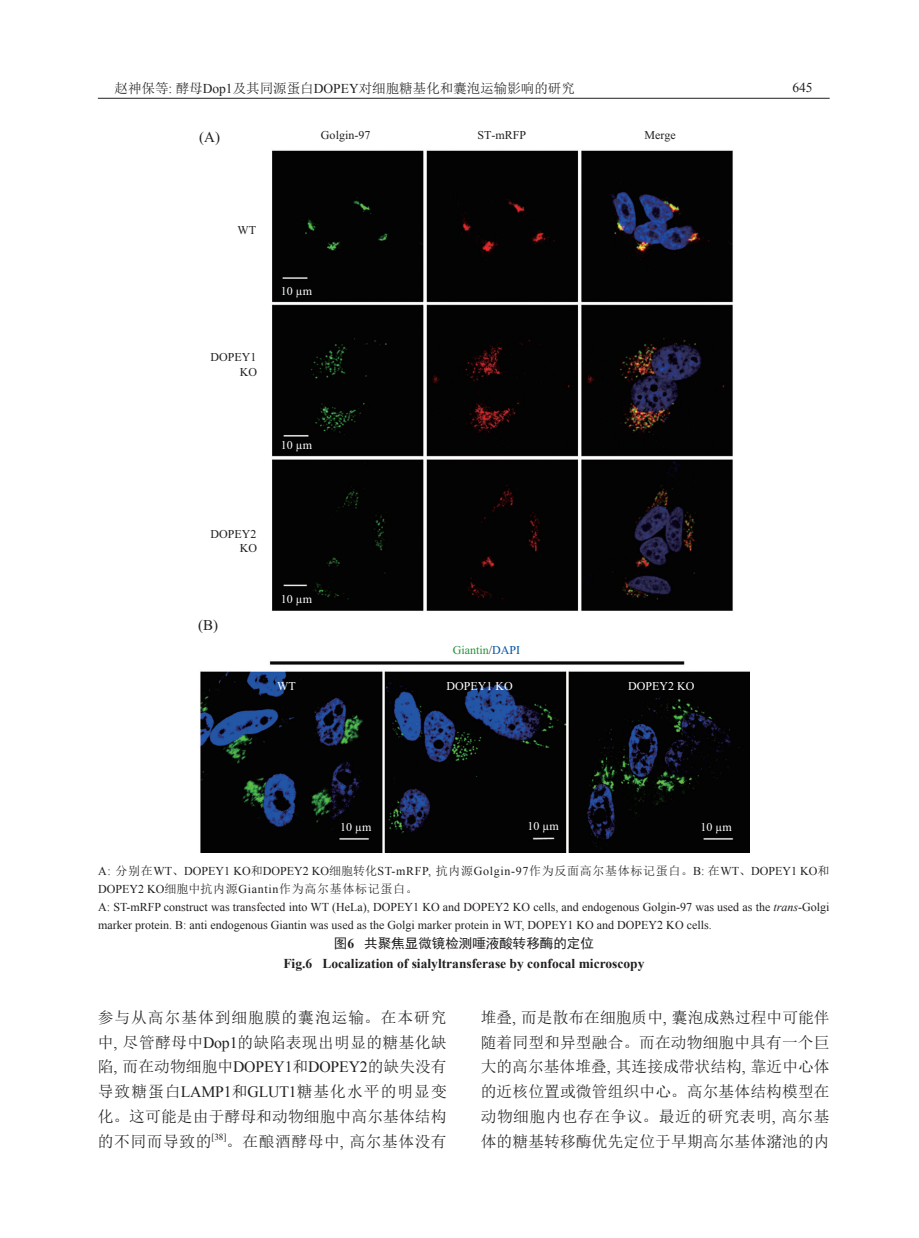
<style>
.page{position:relative;width:919px;height:1238px;background:#fff}
.page>*{position:absolute;margin:0;border:0;box-sizing:border-box;transform-origin:0 0}
.正文{font:15.75px/24.8px "Sim Sun";letter-spacing:.005em;color:#231f20;text-align:justify}
.t1{font:15px "Times New Roman";color:#231f20}
.表头_图题{font:700 13.5px "Times New Roman";color:#231f20}
.t2{font:13.5px "Sim Sun";color:#231f20}
.表头_图题-2{font:13.5px "Sim Hei";color:#231f20}
.t3{font:13.5px "Times New Roman";color:#231f20}
.表格_图注{font:12px/18px "Times New Roman";color:#231f20}
.t4{font:12px "Times New Roman";color:#fff}
.t5{font:12px "Times New Roman";color:#269039}
.s1{font-family:"Times New Roman"}
.s2{color:#231f20}
.s3{color:#0154a6}
.s4{font-family:"Sim Sun"}
.s5{font-style:italic}
.s6{font-family:"Times New Roman";font-weight:700}
</style>
<div class="page">
<hr style="left:98px;top:98px;width:731px;height:1px;background:#231f20">
<img style="left:200px;top:150px;width:549px;height:702px">
<p class="t2" style="left:114px;top:81px;width:462px">赵神保等<span class="s1">:</span> 酵母<span class="s1">Dop1</span>及其同源蛋白<span class="s1">DOPEY</span>对细胞糖基化和囊泡运输影响的研究</p>
<p class="t3" style="left:792px;top:79px;width:22px">645</p>
<p class="表格_图注" style="left:321px;top:126px;width:51px">Golgin-97</p>
<p class="t1" style="left:199px;top:126px;width:22px">(A)</p>
<p class="表格_图注" style="left:477px;top:126px;width:50px">ST-mRFP</p>
<p class="表格_图注" style="left:644px;top:126px;width:33px">Merge</p>
<p class="表格_图注" style="left:238px;top:220px;width:20px">WT</p>
<p class="表格_图注" style="left:210px;top:350px;width:48px;line-height:14.4px;text-align:right">DOPEY1<br>KO</p>
<p class="t4" style="left:281px;top:283px;width:33px">10 µm</p>
<p class="t4" style="left:281px;top:437px;width:33px">10 µm</p>
<p class="表格_图注" style="left:210px;top:526px;width:48px;line-height:14.4px;text-align:right">DOPEY2<br>KO</p>
<p class="t1" style="left:198px;top:615px;width:21px">(B)</p>
<p class="t4" style="left:281px;top:591px;width:33px">10 µm</p>
<p class="t5" style="left:452px;top:641px;width:69px">Giantin<span class="s2">/</span><span class="s3">DAPI</span></p>
<p class="t4" style="left:277px;top:677px;width:20px">WT</p>
<p class="t4" style="left:446px;top:677px;width:68px">DOPEY1 KO</p>
<p class="t4" style="left:628px;top:677px;width:68px">DOPEY2 KO</p>
<p class="t4" style="left:340px;top:818px;width:33px">10 µm</p>
<p class="t4" style="left:527px;top:817px;width:33px">10 µm</p>
<p class="t4" style="left:700px;top:819px;width:33px">10 µm</p>
<p class="表格_图注" style="left:98px;top:861px;width:732px">A: <span class="s4">分别在</span>WT<span class="s4">、</span>DOPEY1 KO<span class="s4">和</span>DOPEY2 KO<span class="s4">细胞转化</span>ST-mRFP, <span class="s4">抗内源</span>Golgin-97<span class="s4">作为反面高尔基体标记蛋白。</span>B: <span class="s4">在</span>WT<span class="s4">、</span>DOPEY1 KO<span class="s4">和<br></span>DOPEY2 KO<span class="s4">细胞中抗内源</span>Giantin<span class="s4">作为高尔基体标记蛋白。</span></p>
<p class="表格_图注" style="left:98px;top:897px;width:732px">A: ST-mRFP construct was transfected into WT (HeLa), DOPEY1 KO and DOPEY2 KO cells, and endogenous Golgin-97 was used as the <span class="s5">trans</span>-Golgi marker protein. B: anti endogenous Giantin was used as the Golgi marker protein in WT, DOPEY1 KO and DOPEY2 KO cells.</p>
<p class="表头_图题-2" style="left:334px;top:936px;width:261px">图<span class="s6">6</span> 共聚焦显微镜检测唾液酸转移酶的定位</p>
<p class="表头_图题" style="left:283px;top:954px;width:362px">Fig.6 Localization of sialyltransferase by confocal microscopy</p>
<p class="正文" style="left:98px;top:1004px;width:350px">参与从高尔基体到细胞膜的囊泡运输。在本研究中<span class="s1">,</span> 尽管酵母中<span class="s1">Dop1</span>的缺陷表现出明显的糖基化缺陷<span class="s1">,</span> 而在动物细胞中<span class="s1">DOPEY1</span>和<span class="s1">DOPEY2</span>的缺失没有导致糖蛋白<span class="s1">LAMP1</span>和<span class="s1">GLUT1</span>糖基化水平的明显变化。这可能是由于酵母和动物细胞中高尔基体结构的不同而导致的<sup>[38]</sup>。在酿酒酵母中<span class="s1">,</span> 高尔基体没有</p>
<p class="正文" style="left:480px;top:1004px;width:350px">堆叠<span class="s1">,</span> 而是散布在细胞质中<span class="s1">,</span> 囊泡成熟过程中可能伴随着同型和异型融合。而在动物细胞中具有一个巨大的高尔基体堆叠<span class="s1">,</span> 其连接成带状结构<span class="s1">,</span> 靠近中心体的近核位置或微管组织中心。高尔基体结构模型在动物细胞内也存在争议。最近的研究表明<span class="s1">,</span> 高尔基体的糖基转移酶优先定位于早期高尔基体潴池的内</p>
</div>
